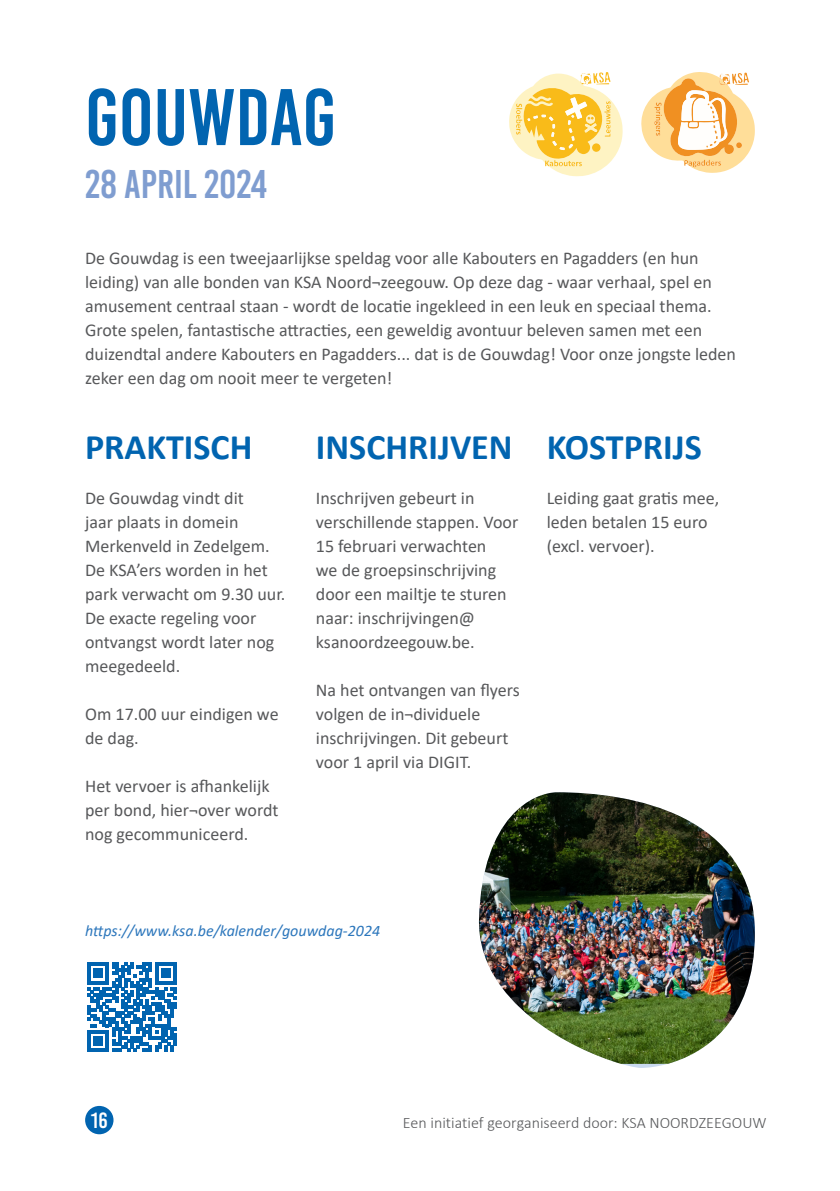
<style>
.page{position:relative;width:840px;height:1191px;background:#fff}
.page>*{position:absolute;margin:0;border:0;box-sizing:border-box;transform-origin:0 0}
.t1{font:80px "Bebas Kai";color:#0164b0}
.t2{font:40px "Bebas Kai";color:#7f9dd0}
.t3{font:700 36px "Calibri";color:#0164b0}
.t4{font:22px "Bebas Kai";color:#fff}
.t5{font:18px/24px "Calibri";color:#57585a}
.t6{font:300 16px "Calibri";color:#57585a}
.t7{font:italic 16px "Calibri";color:#2d77bc}
</style>
<div class="page">
<div style="left:85px;top:1106px;width:28px;height:28px;background:#0164b0;border-radius:50%"></div>
<svg style="left:87px;top:962px;width:89px;height:89px"></svg>
<svg style="left:509px;top:72px;width:113px;height:104px"></svg>
<svg style="left:641px;top:72px;width:113px;height:101px"></svg>
<img style="left:478px;top:792px;width:276px;height:271px">
<p class="t1" style="left:85px;top:74px;width:252px">GOUWDAG</p>
<p class="t2" style="left:85px;top:163px;width:184px">28 APRIL 2024</p>
<p class="t5" style="left:85px;top:246px;width:652px">De Gouwdag is een tweejaarlijkse speldag voor alle Kabouters en Pagadders (en hun leiding) van alle bonden van KSA Noord¬zeegouw. Op deze dag - waar verhaal, spel en amusement centraal staan - wordt de locatie ingekleed in een leuk en speciaal thema.<br>Grote spelen, fantastische attracties, een geweldig avontuur beleven samen met een duizendtal andere Kabouters en Pagadders... dat is de Gouwdag! Voor onze jongste leden zeker een dag om nooit meer te vergeten!</p>
<p class="t3" style="left:85px;top:422px;width:169px">PRAKTISCH</p>
<p class="t3" style="left:316px;top:422px;width:198px">INSCHRIJVEN</p>
<p class="t3" style="left:546px;top:422px;width:156px">KOSTPRIJS</p>
<p class="t5" style="left:85px;top:486px;width:202px">De Gouwdag vindt dit<br>jaar plaats in domein<br>Merkenveld in Zedelgem.<br>De KSA’ers worden in het park verwacht om 9.30 uur.<br>De exacte regeling voor ontvangst wordt later nog meegedeeld.</p>
<p class="t5" style="left:85px;top:702px;width:195px">Om 17.00 uur eindigen we de dag.</p>
<p class="t5" style="left:85px;top:774px;width:195px">Het vervoer is afhankelijk per bond, hier¬over wordt nog gecommuniceerd.</p>
<p class="t5" style="left:316px;top:486px;width:204px">Inschrijven gebeurt in verschillende stappen. Voor<br>15 februari verwachten<br>we de groepsinschrijving door een mailtje te sturen naar: inschrijvingen@ ksanoordzeegouw.be.</p>
<p class="t5" style="left:316px;top:678px;width:205px">Na het ontvangen van flyers volgen de in¬dividuele inschrijvingen. Dit gebeurt voor 1 april via DIGIT.</p>
<p class="t5" style="left:546px;top:486px;width:174px">Leiding gaat gratis mee, leden betalen 15 euro (excl. vervoer).</p>
<p class="t7" style="left:85px;top:920px;width:296px">https://www.ksa.be/kalender/gouwdag-2024</p>
<p class="t4" style="left:91px;top:1109px;width:18px">16</p>
<p class="t6" style="left:402px;top:1113px;width:365px">Een initiatief georganiseerd door: KSA NOORDZEEGOUW</p>
</div>
